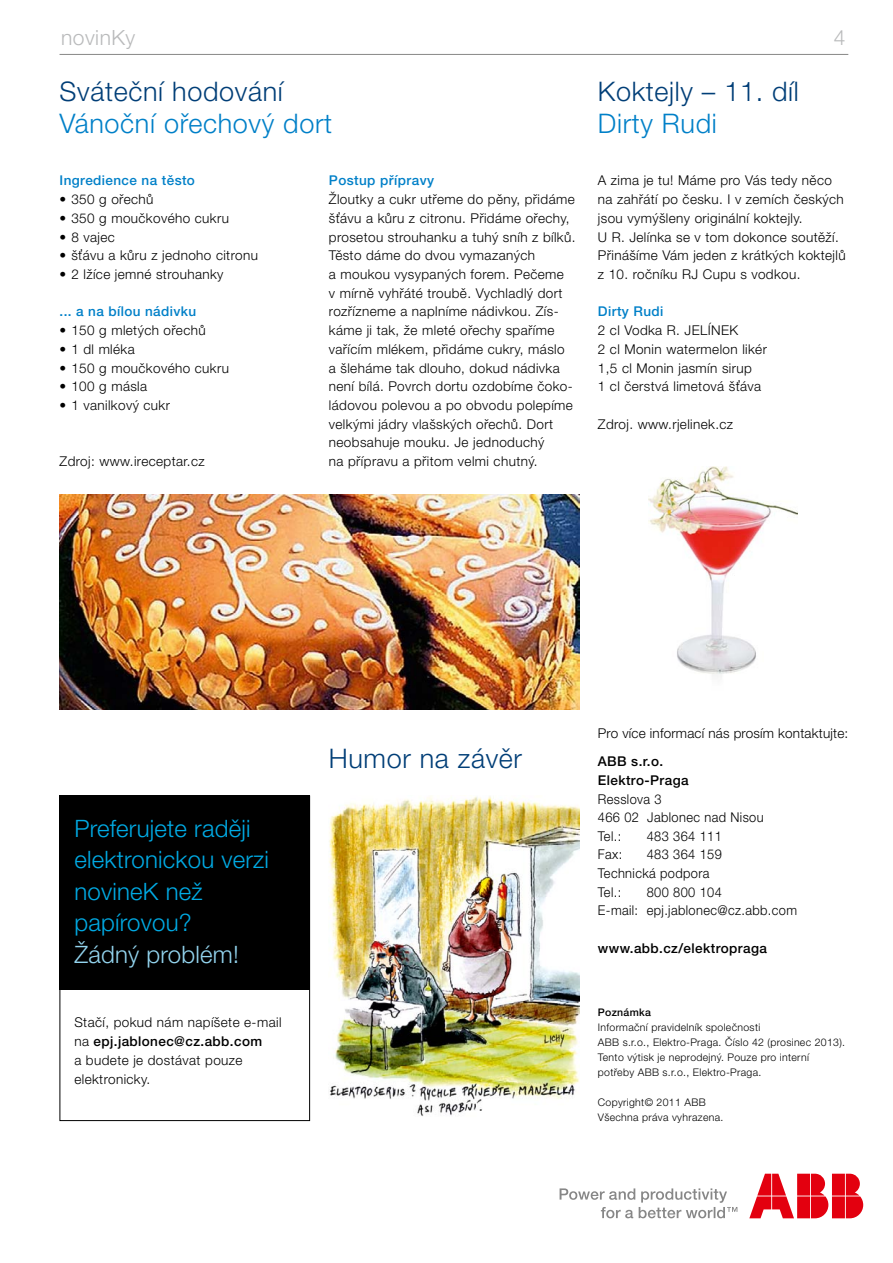
<style>
.page{position:relative;width:893px;height:1263px;background:#fff}
.page>*{position:absolute;margin:0;border:0;box-sizing:border-box;transform-origin:0 0}
.t1{font:300 27px "Helvetica Neue CE";letter-spacing:.025em;color:#003e77}
.t2{font:300 27px "Helvetica Neue CE";letter-spacing:.025em;color:#0080c8}
.t3{font:300 24px/31.5px "Helvetica Neue CE";letter-spacing:.01em;color:#00aae4}
.t4{font:300 24px "Helvetica Neue CE";letter-spacing:.01em;color:#93d4ee}
.t5{font:300 21px "Helvetica Neue CE";letter-spacing:.025em;color:#b9babb}
.t6{font:300 13.5px/18.8px "Helvetica Neue CE";letter-spacing:.03em;color:#000}
.t7{font:300 13.5px/18.6px "Helvetica Neue CE";letter-spacing:.03em;color:#000;scale:.95 1}
.t8{font:500 13.5px "Helvetica Neue CE";letter-spacing:.03em;color:#0080c8}
.t9{font:500 13.5px/18.8px "Helvetica Neue CE";letter-spacing:.03em;color:#000}
.t10{font:300 10.5px/15px "Helvetica Neue CE";letter-spacing:.03em;color:#000}
.t11{font:500 10.5px "Helvetica Neue CE";letter-spacing:.03em;color:#000}
.s1{font-weight:500}
</style>
<div class="page">
<svg style="left:560px;top:1188px;width:177px;height:30px"></svg>
<svg style="left:749px;top:1174px;width:114px;height:44px"></svg>
<hr style="left:60px;top:54px;width:788px;height:1px;background:#878786">
<img style="left:649px;top:466px;width:148px;height:209px">
<img style="left:329px;top:796px;width:250px;height:320px">
<img style="left:60px;top:494px;width:519px;height:215px">
<div style="left:60px;top:796px;width:250px;height:194px;background:#000"></div>
<h3 class="t5" style="left:61px;top:25px;width:76px">novinKy</h3>
<h3 class="t5" style="left:834px;top:25px;width:13px">4</h3>
<h1 class="t1" style="left:60px;top:76px;width:225px">Sváteční hodování</h1>
<h1 class="t2" style="left:60px;top:107px;width:274px">Vánoční ořechový dort</h1>
<p class="t8" style="left:60px;top:173px;width:137px">Ingredience na těsto</p>
<p class="t6" style="left:60px;top:190px;width:95px">• 350 g ořechů</p>
<p class="t6" style="left:60px;top:209px;width:171px">• 350 g moučkového cukru</p>
<p class="t6" style="left:60px;top:228px;width:57px">• 8 vajec</p>
<p class="t6" style="left:60px;top:246px;width:200px">• šťávu a kůru z jednoho citronu</p>
<p class="t6" style="left:60px;top:265px;width:165px">• 2 lžíce jemné strouhanky</p>
<p class="t8" style="left:60px;top:304px;width:138px">... a na bílou nádivku</p>
<p class="t6" style="left:60px;top:321px;width:148px">• 150 g mletých ořechů</p>
<p class="t6" style="left:60px;top:340px;width:77px">• 1 dl mléka</p>
<p class="t6" style="left:60px;top:359px;width:171px">• 150 g moučkového cukru</p>
<p class="t6" style="left:60px;top:377px;width:89px">• 100 g másla</p>
<p class="t6" style="left:60px;top:396px;width:112px">• 1 vanilkový cukr</p>
<p class="t6" style="left:60px;top:452px;width:147px">Zdroj: www.ireceptar.cz</p>
<p class="t8" style="left:329px;top:173px;width:107px">Postup přípravy</p>
<p class="t6" style="left:329px;top:190px;width:248px">Žloutky a cukr utřeme do pěny, přidáme šťávu a kůru z citronu. Přidáme ořechy, prosetou strouhanku a tuhý sníh z bílků.<br>Těsto dáme do dvou vymazaných<br>a moukou vysypaných forem. Pečeme<br>v mírně vyhřáté troubě. Vychladlý dort rozřízneme a naplníme nádivkou. Zís&shy;káme ji tak, že mleté ořechy spaříme vařícím mlékem, přidáme cukry, máslo<br>a šleháme tak dlouho, dokud nádivka není bílá. Povrch dortu ozdobíme čoko&shy;ládovou polevou a po obvodu polepíme velkými jádry vlašských ořechů. Dort neobsahuje mouku. Je jednoduchý<br>na přípravu a přitom velmi chutný.</p>
<h1 class="t1" style="left:598px;top:76px;width:203px">Koktejly – 11. díl</h1>
<h1 class="t2" style="left:598px;top:107px;width:121px">Dirty Rudi</h1>
<p class="t6" style="left:598px;top:172px;width:249px">A zima je tu! Máme pro Vás tedy něco na zahřátí po česku. I v zemích českých jsou vymýšleny originální koktejly.<br>U R. Jelínka se v tom dokonce soutěží.<br>Přinášíme Vám jeden z krátkých koktejlů z 10. ročníku RJ Cupu s vodkou.</p>
<p class="t8" style="left:598px;top:304px;width:67px">Dirty Rudi</p>
<p class="t6" style="left:598px;top:321px;width:171px">2 cl Vodka R. JELÍNEK<br>2 cl Monin watermelon likér<br>1,5 cl Monin jasmín sirup<br>1 cl čerstvá limetová šťáva</p>
<p class="t6" style="left:598px;top:415px;width:137px">Zdroj. www.rjelinek.cz</p>
<h2 class="t3" style="left:74px;top:813px;width:196px">Preferujete raději elektronickou verzi novineK než papírovou?</h2>
<h2 class="t4" style="left:74px;top:940px;width:166px">Žádný problém!</h2>
<p class="t6" style="left:74px;top:1013px;width:209px">Stačí, pokud nám napíšete e-mail na <span class="s1">epj.jablonec@cz.abb.com<br></span>a budete je dostávat pouze elektronicky.</p>
<h1 class="t1" style="left:329px;top:742px;width:195px">Humor na závěr</h1>
<p class="t6" style="left:598px;top:724px;width:252px">Pro více informací nás prosím kontaktujte:</p>
<p class="t9" style="left:598px;top:752px;width:92px">ABB s.r.o.<br>Elektro-Praga</p>
<p class="t7" style="left:598px;top:790px;width:176px">Resslova 3<br>466 02 Jablonec nad Nisou<br>Tel.:</p>
<p class="t7" style="left:647px;top:827px;width:81px">483 364 111</p>
<p class="t7" style="left:598px;top:845px;width:27px">Fax:</p>
<p class="t7" style="left:598px;top:845px;width:132px;text-indent:49px">483 364 159<br>Technická podpora<br>Tel.:</p>
<p class="t7" style="left:598px;top:883px;width:211px;text-indent:49px">800 800 104<br>E-mail: epj.jablonec@cz.abb.com</p>
<p class="t9" style="left:598px;top:939px;width:171px">www.abb.cz/elektropraga</p>
<p class="t11" style="left:598px;top:1006px;width:55px">Poznámka</p>
<p class="t10" style="left:598px;top:1020px;width:249px">Informační pravidelník společnosti<br>ABB s.r.o., Elektro-Praga. Číslo 42 (prosinec 2013).<br>Tento výtisk je neprodejný. Pouze pro interní potřeby ABB s.r.o., Elektro-Praga.</p>
<p class="t10" style="left:598px;top:1095px;width:127px">Copyright© 2011 ABB<br>Všechna práva vyhrazena.</p>
</div>
